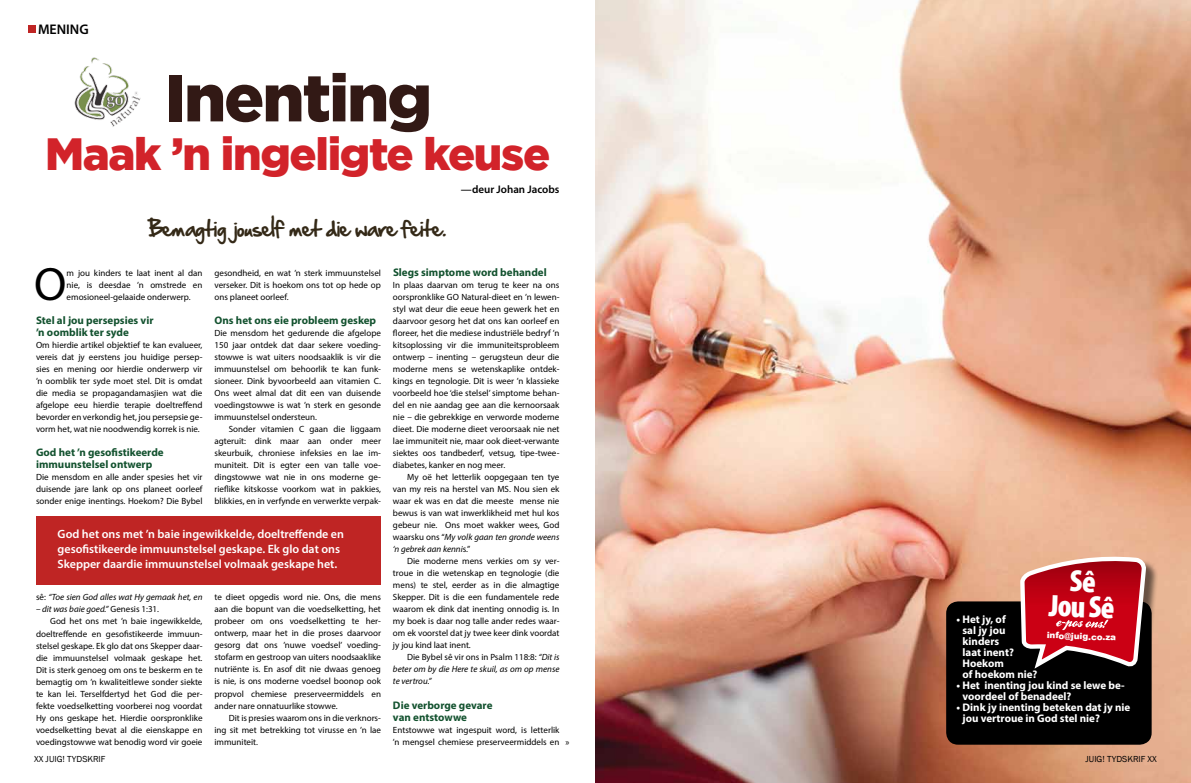
<style>
.page{position:relative;width:1191px;height:783px;background:#fff}
.page>*{position:absolute;margin:0;border:0;box-sizing:border-box;transform-origin:0 0}
.t1{font:900 66.4px "Gotham";letter-spacing:-.03em;color:#321915}
.t2{font:46.9px "Myriad Pro";color:#000}
.t3{font:900 45.1px "Gotham";letter-spacing:-.03em;color:#d2232a}
.t4{font:900 condensed 31.1px/25.1px "Myriad Pro";color:#fff;text-align:center}
.t5{font:19px "Hand Of Sean";color:#342917}
.t6{font:600 14px "Myriad Pro";color:#000}
.t7{font:600 12px/15px "Myriad Pro";color:#fff}
.t8{font:700 11px/12px "Myriad Pro";color:#13522f}
.t9{font:700 11px/11px "Myriad Pro";color:#fff}
.t10{font:600 11px "Myriad Pro";color:#000}
.t11{font:9.5px "Myriad Pro";color:#000}
.t12{font:9px/12px "Myriad Pro";color:#000;text-align:justify}
.t13{font:italic 9px/12px "Myriad Pro";color:#000;text-align:justify}
.t14{font:9px "Franklin Gothic";color:#000}
.t15{font:900 8.7px "Arial";color:#fff}
.s1{font-style:normal}
.s2{font-style:italic}
</style>
<div class="page">
<img style="left:74px;top:57px;width:67px;height:70px">
<img style="left:595px;top:0;width:596px;height:782px">
<svg style="left:74px;top:57px;width:18px;height:11px"></svg>
<div style="left:28px;top:25px;width:8px;height:8px;background:#bf2524"></div>
<div style="left:36px;top:516px;width:345px;height:68px;background:#bf2524"></div>
<div style="left:946px;top:601px;width:205px;height:143px;background:#000;border-radius:12px"></div>
<div style="left:1021px;top:558px;width:137px;height:122px;background:#000;opacity:.55"></div>
<svg style="left:1018px;top:556px;width:127px;height:117px"></svg>
<h3 class="t6" style="left:38px;top:21px;width:52px">mening</h3>
<h1 class="t1" style="left:164px;top:52px;width:269px">Inenting</h1>
<h3 class="t3" style="left:45px;top:123px;width:506px">Maak ’n ingeligte keuse</h3>
<h3 class="t5" style="left:148px;top:211px;width:300px">Bemagtig jouself met die ware feite.</h3>
<p class="t10" style="left:461px;top:182px;width:100px">—deur Johan Jacobs</p>
<h2 class="t2" style="left:34px;top:255px;width:34px">O</h2>
<p class="t12" style="left:67px;top:267px;width:137px">m jou kinders te laat inent al dan nie, is deesdae ’n omstrede en emosioneel-gelaaide onderwerp.</p>
<p class="t8" style="left:36px;top:314px;width:119px">Stel al jou persepsies vir ’n oomblik ter syde</p>
<p class="t12" style="left:36px;top:339px;width:168px">Om hierdie artikel objektief te kan evalueer, vereis dat jy eerstens jou huidige persep&shy;sies en mening oor hierdie onderwerp vir ’n oomblik ter syde moet stel. Dit is omdat die media se propagandamasjien wat die afgelope eeu hierdie terapie doeltreffend bevorder en verkondig het, jou persepsie ge&shy;vorm het, wat nie noodwendig korrek is nie.</p>
<p class="t8" style="left:36px;top:446px;width:129px">God het ’n gesofistikeerde immuunstelsel ontwerp</p>
<p class="t12" style="left:36px;top:471px;width:168px">Die mensdom en alle ander spesies het vir duisende jare lank op ons planeet oorleef sonder enige inentings. Hoekom? Die Bybel</p>
<p class="t12" style="left:214px;top:267px;width:168px">gesondheid, en wat ’n sterk immuunstelsel verseker. Dit is hoekom ons tot op hede op ons planeet oorleef.</p>
<p class="t8" style="left:214px;top:314px;width:163px">Ons het ons eie probleem geskep</p>
<p class="t12" style="left:214px;top:327px;width:168px">Die mensdom het gedurende die afgelope 150 jaar ontdek dat daar sekere voeding&shy;stowwe is wat uiters noodsaaklik is vir die immuunstelsel om behoorlik te kan funk&shy;sioneer. Dink byvoorbeeld aan vitamien C.<br>Ons weet almal dat dit een van duisende voedingstowwe is wat ’n sterk en gesonde immuunstelsel ondersteun.</p>
<p class="t12" style="left:214px;top:423px;width:168px;text-indent:14px">Sonder vitamien C gaan die liggaam agteruit: dink maar aan onder meer skeurbuik, chroniese infeksies en lae im&shy;muniteit. Dit is egter een van talle voe&shy;dingstowwe wat nie in ons moderne ge&shy;rieflike kitskosse voorkom wat in pakkies, blikkies, en in verfynde en verwerkte verpak-</p>
<h3 class="t7" style="left:58px;top:526px;width:288px">God het ons met ’n baie ingewikkelde, doeltreffende en gesofistikeerde immuunstelsel geskape. Ek glo dat ons<br>Skepper daardie immuunstelsel volmaak geskape het.</h3>
<p class="t13" style="left:36px;top:591px;width:168px"><span class="s1">sê:</span> “Toe sien God alles wat Hy gemaak het, en</p>
<p class="t13" style="left:36px;top:603px;width:125px">– dit was baie goed.” <span class="s1">Genesis 1:31.</span></p>
<p class="t12" style="left:50px;top:615px;width:154px">God het ons met ’n baie ingewikkelde,</p>
<p class="t12" style="left:36px;top:627px;width:168px">doeltreffende en gesofistikeerde immuun-</p>
<p class="t12" style="left:36px;top:639px;width:168px">stelsel geskape. Ek glo dat ons Skepper daar-</p>
<p class="t12" style="left:36px;top:651px;width:168px">die immuunstelsel volmaak geskape het.</p>
<p class="t12" style="left:36px;top:663px;width:168px">Dit is sterk genoeg om ons te beskerm en te</p>
<p class="t12" style="left:36px;top:675px;width:168px">bemagtig om ’n kwaliteitlewe sonder siekte</p>
<p class="t12" style="left:36px;top:687px;width:168px">te kan lei. Terselfdertyd het God die per-</p>
<p class="t12" style="left:36px;top:699px;width:168px">fekte voedselketting voorberei nog voordat</p>
<p class="t12" style="left:36px;top:711px;width:168px">Hy ons geskape het. Hierdie oorspronklike</p>
<p class="t12" style="left:36px;top:723px;width:168px">voedselketting bevat al die eienskappe en</p>
<p class="t12" style="left:36px;top:735px;width:168px">voedingstowwe wat benodig word vir goeie</p>
<p class="t12" style="left:214px;top:591px;width:168px">te dieet opgedis word nie. Ons, die mens aan die bopunt van die voedselketting, het probeer om ons voedselketting te her&shy;ontwerp, maar het in die proses daarvoor gesorg dat ons ’nuwe voedsel’ voeding&shy;stofarm en gestroop van uiters noodsaaklike nutriënte is. En asof dit nie dwaas genoeg is nie, is ons moderne voedsel boonop ook propvol chemiese preserveermiddels en ander nare onnatuurlike stowwe.</p>
<p class="t12" style="left:214px;top:711px;width:168px;text-indent:14px">Dit is presies waarom ons in die verknors&shy;ing sit met betrekking tot virusse en ’n lae immuniteit.</p>
<p class="t8" style="left:393px;top:266px;width:155px">Slegs simptome word behandel</p>
<p class="t12" style="left:393px;top:279px;width:168px">In plaas daarvan om terug te keer na ons oorspronklike GO Natural-dieet en ’n lewen&shy;styl wat deur die eeue heen gewerk het en daarvoor gesorg het dat ons kan oorleef en floreer, het die mediese industriële bedryf ’n kitsoplossing vir die immuniteitsprobleem ontwerp – inenting – gerugsteun deur die moderne mens se wetenskaplike ontdek&shy;kings en tegnologie. Dit is weer ’n klassieke voorbeeld hoe ‘die stelsel’ simptome behan&shy;del en nie aandag gee aan die kernoorsaak nie – die gebrekkige en verworde moderne dieet. Die moderne dieet veroorsaak nie net lae immuniteit nie, maar ook dieet-verwante siektes oos tandbederf, vetsug, tipe-twee&shy;diabetes, kanker en nog meer.</p>
<p class="t12" style="left:393px;top:471px;width:168px;text-indent:14px">My oë het letterlik oopgegaan ten tye van my reis na herstel van MS. Nou sien ek waar ek was en dat die meeste mense nie bewus is van wat inwerklikheid met hul kos gebeur nie. Ons moet wakker wees, God waarsku ons “<span class="s2">My volk gaan ten gronde weens ‘n gebrek aan kenni</span>s.”</p>
<p class="t12" style="left:393px;top:555px;width:168px;text-indent:14px">Die moderne mens verkies om sy ver&shy;troue in die wetenskap en tegnologie (die mens) te stel, eerder as in die almagtige Skepper. Dit is die een fundamentele rede waarom ek dink dat inenting onnodig is. In my boek is daar nog talle ander redes waar&shy;om ek voorstel dat jy twee keer dink voordat jy jou kind laat inent.</p>
<p class="t13" style="left:393px;top:651px;width:168px;text-indent:14px"><span class="s1">Die Bybel sê vir ons in Psalm 118:8:</span> “Dit is beter om by die Here te skuil, as om op mense te vertrou.”</p>
<p class="t8" style="left:393px;top:698px;width:101px">Die verborge gevare van entstowwe</p>
<p class="t12" style="left:393px;top:723px;width:168px">Entstowwe wat ingespuit word, is letterlik ’n mengsel chemiese preserveermiddels en</p>
<p class="t11" style="left:565px;top:736px;width:5px">»</p>
<h3 class="t4" style="left:1050px;top:568px;width:67px;rotate:2deg">Sê<br>Jou Sê</h3>
<p class="t15" style="left:1047px;top:628px;width:71px;rotate:2deg">info@juig.co.za</p>
<p class="t9" style="left:962px;top:613px;width:76px;text-indent:-6px">• Het jy, of<br>sal jy jou kinders<br>laat inent?<br>Hoekom<br>of hoekom nie?</p>
<p class="t9" style="left:962px;top:679px;width:164px;text-indent:-6px">• Het inenting jou kind se lewe be&shy;voordeel of benadeel?</p>
<p class="t9" style="left:962px;top:701px;width:169px;text-indent:-6px">• Dink jy inenting beteken dat jy nie jou vertroue in God stel nie?</p>
<p class="t14" style="left:34px;top:752px;width:73px">XX JUIG! TYDSKRIF</p>
<p class="t14" style="left:1085px;top:752px;width:73px">JUIG! TYDSKRIF XX</p>
</div>
